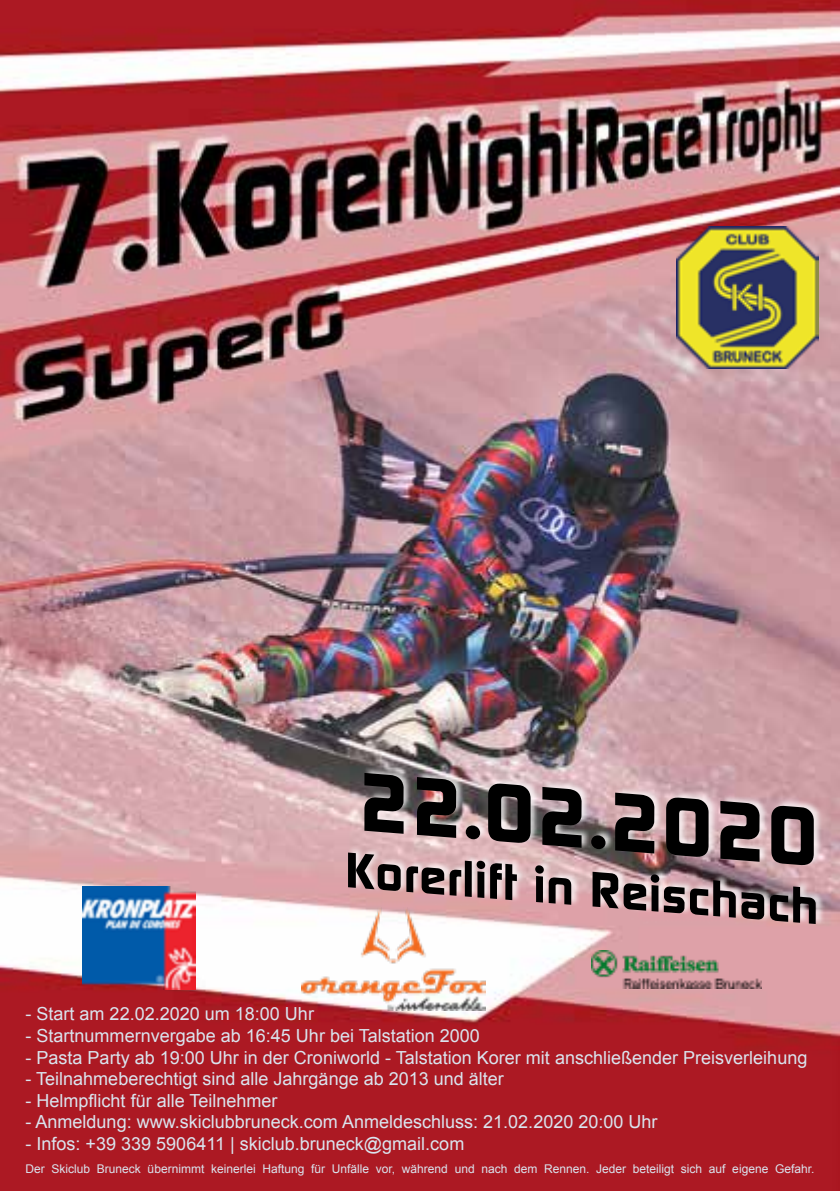
<style>
.page{position:relative;width:840px;height:1191px;background:#fff}
.page>*{position:absolute;margin:0;border:0;box-sizing:border-box;transform-origin:0 0}
.t1{font:700 80px "Dicot";color:#000;scale:1.05 1}
.t2{font:700 48px "Dicot";color:#000;scale:1.05 1}
.t3{font:18px "Arial";color:#dae4ee}
.t4{font:12px "Arial";color:#dae4ee}
</style>
<div class="page">
<img style="left:0;top:0;width:839px;height:1191px">
<div style="left:347px;top:765px;width:477px;height:159px;background:#fff;opacity:.75"></div>
<img style="left:82px;top:886px;width:114px;height:103px">
<img style="left:590px;top:950px;width:170px;height:38px">
<img style="left:675px;top:227px;width:142px;height:142px">
<img style="left:301px;top:907px;width:184px;height:103px">
<h1 class="t1" style="left:365px;top:753px;width:440px;rotate:5deg">22.02.2020</h1>
<h2 class="t2" style="left:349px;top:840px;width:452px;rotate:5deg">Korerlift in Reischach</h2>
<p class="t3" style="left:26px;top:1002px;width:290px">- Start am 22.02.2020 um 18:00 Uhr</p>
<p class="t3" style="left:26px;top:1023px;width:455px">- Startnummernvergabe ab 16:45 Uhr bei Talstation 2000</p>
<p class="t3" style="left:26px;top:1045px;width:782px">- Pasta Party ab 19:00 Uhr in der Croniworld - Talstation Korer mit anschließender Preisverleihung</p>
<p class="t3" style="left:26px;top:1067px;width:479px">- Teilnahmeberechtigt sind alle Jahrgänge ab 2013 und älter</p>
<p class="t3" style="left:26px;top:1088px;width:253px">- Helmpflicht für alle Teilnehmer</p>
<p class="t3" style="left:26px;top:1110px;width:633px">- Anmeldung: www.skiclubbruneck.com Anmeldeschluss: 21.02.2020 20:00 Uhr</p>
<p class="t3" style="left:26px;top:1131px;width:440px">- Infos: +39 339 5906411 | skiclub.bruneck@gmail.com</p>
<p class="t4" style="left:26px;top:1160px;width:790px">Der Skiclub Bruneck übernimmt keinerlei Haftung für Unfälle vor, während und nach dem Rennen. Jeder beteiligt sich auf eigene Gefahr.</p>
</div>
